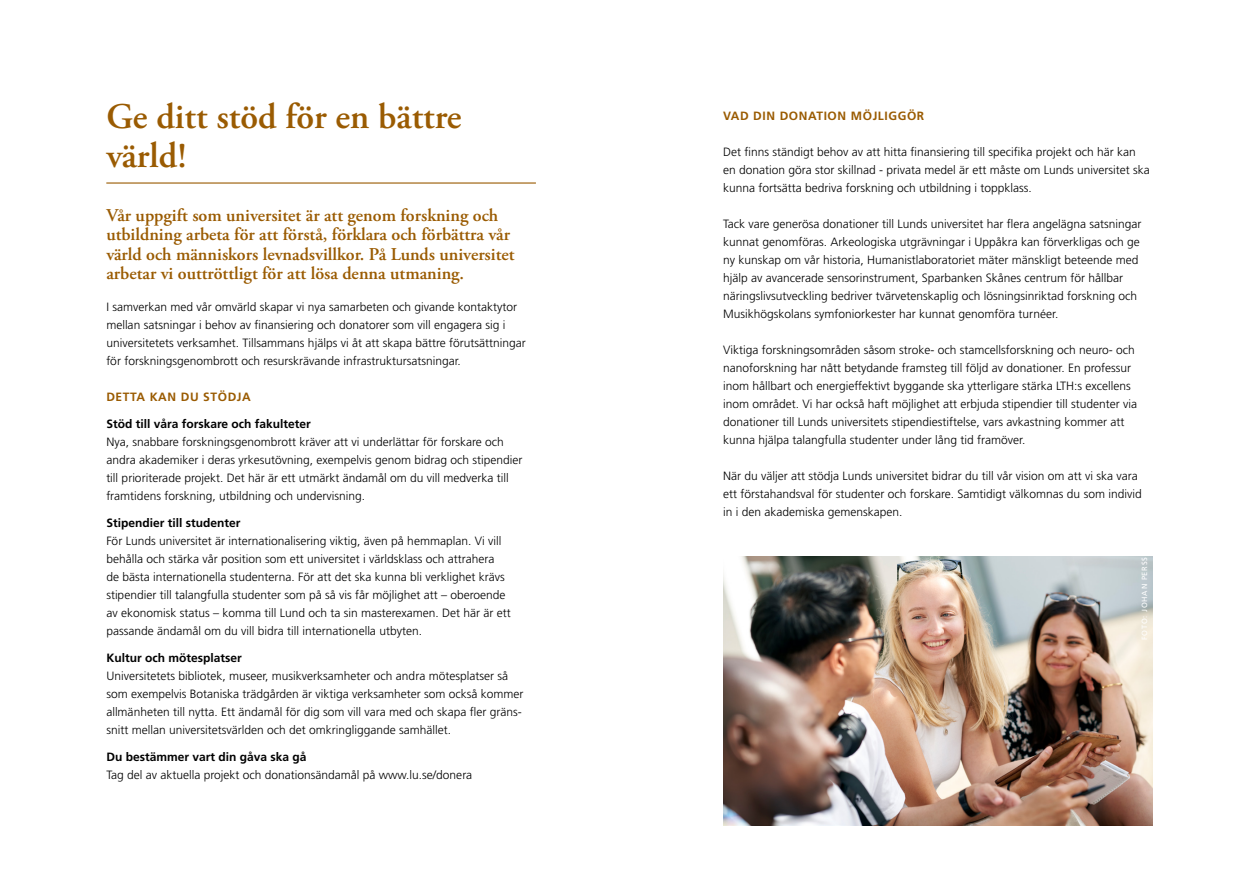
<style>
.page{position:relative;width:1259px;height:893px;background:#fff}
.page>*{position:absolute;margin:0;border:0;box-sizing:border-box;transform-origin:0 0}
.t1{font:600 36px/39px "Adobe Garamond Pro";color:#9a5b02}
.t2{font:600 18px/19.5px "Adobe Garamond Pro";color:#9a5b02}
.t3{font:300 12px/18px "Frutiger LT Std";color:#000}
.t4{font:700 12px "Frutiger LT Std";color:#000}
.t5{font:700 12px "Frutiger LT Std";letter-spacing:.05em;color:#9a5b02}
.t6{font:7.5px "Frutiger LT Std";letter-spacing:.1em;color:#fff}
</style>
<div class="page">
<hr style="left:106px;top:182px;width:430px;height:2px;background:#9a5b02">
<img style="left:723px;top:556px;width:429px;height:269px">
<h1 class="t1" style="left:106px;top:98px;width:356px">Ge ditt stöd för en bättre värld!</h1>
<h2 class="t2" style="left:106px;top:205px;width:410px">Vår uppgift som universitet är att genom forskning och utbildning arbeta för att förstå, förklara och förbättra vår värld och människors levnadsvillkor. På Lunds universitet arbetar vi outtröttligt för att lösa denna utmaning.</h2>
<p class="t3" style="left:106px;top:298px;width:421px">I samverkan med vår omvärld skapar vi nya samarbeten och givande kontaktytor mellan satsningar i behov av finansiering och donatorer som vill engagera sig i universitetets verksamhet. Tillsammans hjälps vi åt att skapa bättre förutsättningar för forskningsgenombrott och resurskrävande infrastruktursatsningar.</p>
<p class="t5" style="left:106px;top:390px;width:146px">DETTA KAN DU STÖDJA</p>
<p class="t4" style="left:106px;top:417px;width:206px">Stöd till våra forskare och fakulteter</p>
<p class="t3" style="left:106px;top:433px;width:418px">Nya, snabbare forskningsgenombrott kräver att vi underlättar för forskare och andra akademiker i deras yrkesutövning, exempelvis genom bidrag och stipendier till prioriterade projekt. Det här är ett utmärkt ändamål om du vill medverka till framtidens forskning, utbildning och undervisning.</p>
<p class="t4" style="left:106px;top:516px;width:136px">Stipendier till studenter</p>
<p class="t3" style="left:106px;top:532px;width:406px">För Lunds universitet är internationalisering viktig, även på hemmaplan. Vi vill behålla och stärka vår position som ett universitet i världsklass och attrahera<br>de bästa internationella studenterna. För att det ska kunna bli verklighet krävs stipendier till talangfulla studenter som på så vis får möjlighet att – oberoende av ekonomisk status – komma till Lund och ta sin masterexamen. Det här är ett passande ändamål om du vill bidra till internationella utbyten.</p>
<p class="t4" style="left:106px;top:651px;width:137px">Kultur och mötesplatser</p>
<p class="t3" style="left:106px;top:667px;width:419px">Universitetets bibliotek, museer, musikverksamheter och andra mötesplatser så som exempelvis Botaniska trädgården är viktiga verksamheter som också kommer allmänheten till nytta. Ett ändamål för dig som vill vara med och skapa fler gräns&shy;snitt mellan universitetsvärlden och det omkringliggande samhället.</p>
<p class="t4" style="left:106px;top:750px;width:202px">Du bestämmer vart din gåva ska gå</p>
<p class="t3" style="left:106px;top:766px;width:367px">Tag del av aktuella projekt och donationsändamål på www.lu.se/donera</p>
<p class="t5" style="left:723px;top:108px;width:203px">VAD DIN DONATION MÖJLIGGÖR</p>
<p class="t3" style="left:723px;top:143px;width:428px">Det finns ständigt behov av att hitta finansiering till specifika projekt och här kan en donation göra stor skillnad - privata medel är ett måste om Lunds universitet ska kunna fortsätta bedriva forskning och utbildning i toppklass.</p>
<p class="t3" style="left:723px;top:215px;width:420px">Tack vare generösa donationer till Lunds universitet har flera angelägna satsningar kunnat genomföras. Arkeologiska utgrävningar i Uppåkra kan förverkligas och ge ny kunskap om vår historia, Humanistlaboratoriet mäter mänskligt beteende med hjälp av avancerade sensorinstrument, Sparbanken Skånes centrum för hållbar näringslivsutveckling bedriver tvärvetenskaplig och lösningsinriktad forskning och Musikhögskolans symfoniorkester har kunnat genomföra turnéer.</p>
<p class="t3" style="left:723px;top:341px;width:416px">Viktiga forskningsområden såsom stroke- och stamcellsforskning och neuro- och nanoforskning har nått betydande framsteg till följd av donationer. En professur inom hållbart och energieffektivt byggande ska ytterligare stärka LTH:s excellens inom området. Vi har också haft möjlighet att erbjuda stipendier till studenter via donationer till Lunds universitets stipendiestiftelse, vars avkastning kommer att kunna hjälpa talangfulla studenter under lång tid framöver.</p>
<p class="t3" style="left:723px;top:467px;width:420px">När du väljer att stödja Lunds universitet bidrar du till vår vision om att vi ska vara ett förstahandsval för studenter och forskare. Samtidigt välkomnas du som individ in i den akademiska gemenskapen.</p>
<p class="t6" style="left:1140px;top:640px;width:98px;rotate:-90deg">FOTO: JOHAN PERSSON</p>
</div>
